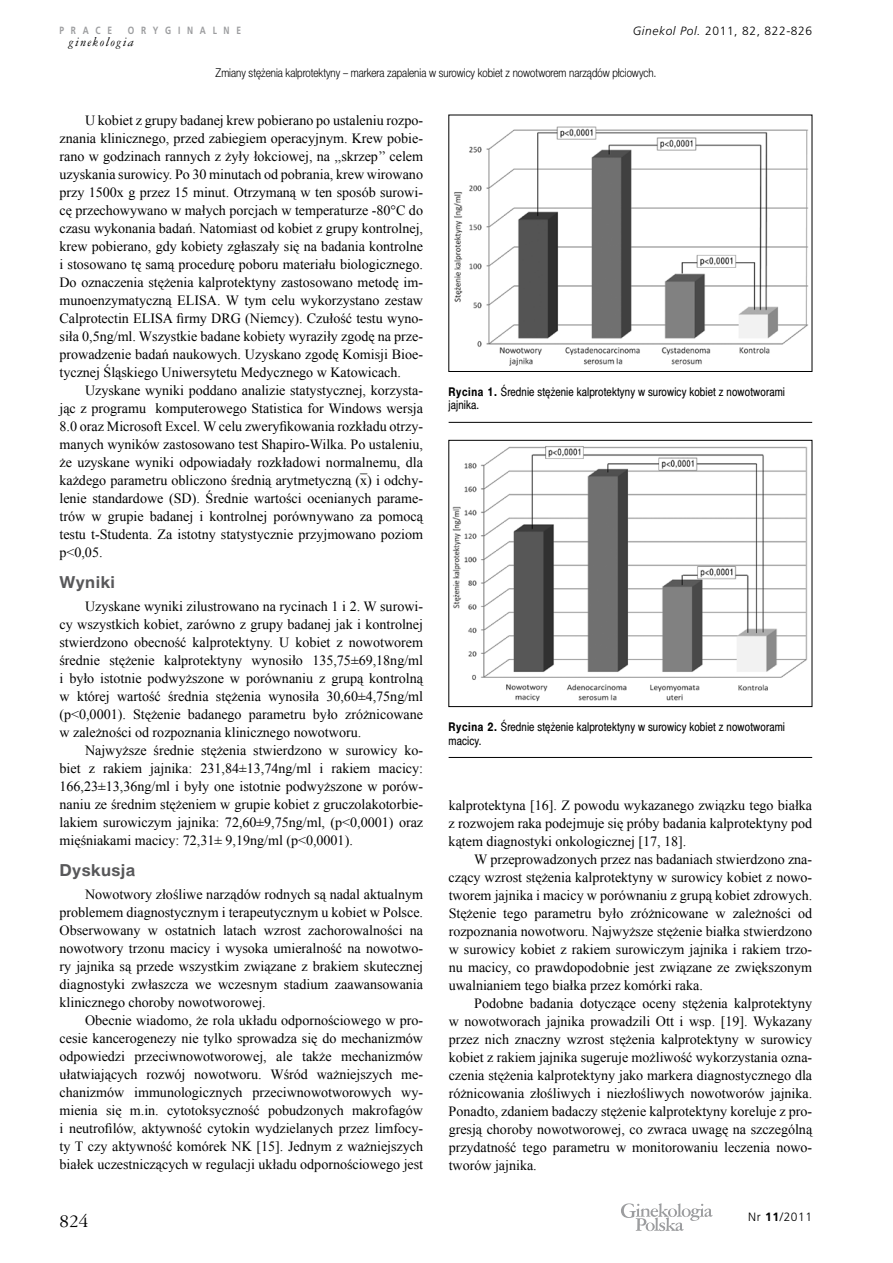
<style>
.page{position:relative;width:893px;height:1263px;background:#fff}
.page>*{position:absolute;margin:0;border:0;box-sizing:border-box;transform-origin:0 0}
.t1{font:19.5px "American Garamond PL";color:#000}
.t2{font:700 16.5px "Switzer EFN";letter-spacing:.025em;color:#58585a}
.t3{font:14.1px "Times New Roman";color:#000}
.t4{font:italic 13.5px "American Garamond PL";letter-spacing:.1em;color:#000}
.t5{font:12px/13.5px "Switzer Cnd EFN";letter-spacing:.01em;color:#000}
.t6{font:12px "Switzer Cnd EFN Light";color:#000}
.t7{font:300 12px "Pfrutiger";letter-spacing:.05em;color:#000}
.t8{font:700 10.5px "Pfrutiger";letter-spacing:.8em;color:#9c9d9f;scale:.8 1}
.s1{font-style:italic}
.s2{font-weight:700}
</style>
<div class="page">
<svg style="left:621px;top:1203px;width:92px;height:28px"></svg>
<img style="left:453px;top:126px;width:355px;height:240px">
<hr style="left:449px;top:422px;width:363px;height:1px;background:#000">
<img style="left:452px;top:446px;width:356px;height:256px">
<div style="left:449px;top:440px;width:363px;height:267px;border:1px solid #000"></div>
<hr style="left:449px;top:757px;width:363px;height:1px;background:#000">
<p class="t7" style="left:633px;top:24px;width:181px"><span class="s1">Ginekol Pol.</span> 2011, 82, 822-826</p>
<p class="t8" style="left:60px;top:24px;width:67px">PRACE</p>
<p class="t8" style="left:128px;top:24px;width:143px">ORYGINALNE</p>
<p class="t4" style="left:69px;top:34px;width:67px">ginekologia</p>
<p class="t6" style="left:216px;top:66px;width:442px">Zmiany stężenia kalprotektyny – markera zapalenia w surowicy kobiet z nowotworem narządów płciowych.</p>
<p class="t3" style="left:85px;top:110px;width:340px">U kobiet z grupy badanej krew pobierano po ustaleniu rozpo-</p>
<p class="t3" style="left:60px;top:128px;width:365px">znania klinicznego, przed zabiegiem operacyjnym. Krew pobie-</p>
<p class="t3" style="left:60px;top:146px;width:365px">rano w godzinach rannych z żyły łokciowej, na ,,skrzep’’ celem</p>
<p class="t3" style="left:60px;top:164px;width:365px">uzyskania surowicy. Po 30 minutach od pobrania, krew wirowano</p>
<p class="t3" style="left:59px;top:182px;width:365px">przy 1500x g przez 15 minut. Otrzymaną w ten sposób surowi-</p>
<p class="t3" style="left:59px;top:200px;width:365px">cę przechowywano w małych porcjach w temperaturze -80°C do</p>
<p class="t3" style="left:59px;top:218px;width:365px">czasu wykonania badań. Natomiast od kobiet z grupy kontrolnej,</p>
<p class="t3" style="left:59px;top:236px;width:365px">krew pobierano, gdy kobiety zgłaszały się na badania kontrolne</p>
<p class="t3" style="left:60px;top:254px;width:365px">i stosowano tę samą procedurę poboru materiału biologicznego.</p>
<p class="t3" style="left:60px;top:272px;width:365px">Do oznaczenia stężenia kalprotektyny zastosowano metodę im-</p>
<p class="t3" style="left:60px;top:290px;width:365px">munoenzymatyczną ELISA. W tym celu wykorzystano zestaw</p>
<p class="t3" style="left:60px;top:308px;width:365px">Calprotectin ELISA firmy DRG (Niemcy). Czułość testu wyno-</p>
<p class="t3" style="left:60px;top:326px;width:365px">siła 0,5ng/ml. Wszystkie badane kobiety wyraziły zgodę na prze-</p>
<p class="t3" style="left:60px;top:344px;width:365px">prowadzenie badań naukowych. Uzyskano zgodę Komisji Bioe-</p>
<p class="t3" style="left:60px;top:362px;width:343px">tycznej Śląskiego Uniwersytetu Medycznego w Katowicach.</p>
<p class="t3" style="left:85px;top:380px;width:340px">Uzyskane wyniki poddano analizie statystycznej, korzysta-</p>
<p class="t3" style="left:59px;top:398px;width:365px">jąc z programu komputerowego Statistica for Windows wersja</p>
<p class="t3" style="left:59px;top:416px;width:365px">8.0 oraz Microsoft Excel. W celu zweryfikowania rozkładu otrzy-</p>
<p class="t3" style="left:59px;top:434px;width:365px">manych wyników zastosowano test Shapiro-Wilka. Po ustaleniu,</p>
<p class="t3" style="left:59px;top:452px;width:365px">że uzyskane wyniki odpowiadały rozkładowi normalnemu, dla</p>
<p class="t3" style="left:59px;top:470px;width:365px">każdego parametru obliczono średnią arytmetyczną (x) i odchy-</p>
<p class="t3" style="left:59px;top:489px;width:365px">lenie standardowe (SD). Średnie wartości ocenianych parame-</p>
<p class="t3" style="left:59px;top:507px;width:365px">trów w grupie badanej i kontrolnej porównywano za pomocą</p>
<p class="t3" style="left:60px;top:525px;width:365px">testu t-Studenta. Za istotny statystycznie przyjmowano poziom</p>
<p class="t3" style="left:60px;top:543px;width:45px">p&lt;0,05.</p>
<p class="t2" style="left:60px;top:573px;width:57px">Wyniki</p>
<p class="t3" style="left:85px;top:596px;width:340px">Uzyskane wyniki zilustrowano na rycinach 1 i 2. W surowi-</p>
<p class="t3" style="left:60px;top:614px;width:365px">cy wszystkich kobiet, zarówno z grupy badanej jak i kontrolnej</p>
<p class="t3" style="left:60px;top:632px;width:365px">stwierdzono obecność kalprotektyny. U kobiet z nowotworem</p>
<p class="t3" style="left:60px;top:650px;width:365px">średnie stężenie kalprotektyny wynosiło 135,75±69,18ng/ml</p>
<p class="t3" style="left:60px;top:668px;width:365px">i było istotnie podwyższone w porównaniu z grupą kontrolną</p>
<p class="t3" style="left:60px;top:686px;width:365px">w której wartość średnia stężenia wynosiła 30,60±4,75ng/ml</p>
<p class="t3" style="left:60px;top:704px;width:365px">(p&lt;0,0001). Stężenie badanego parametru było zróżnicowane</p>
<p class="t3" style="left:60px;top:722px;width:303px">w zależności od rozpoznania klinicznego nowotworu.</p>
<p class="t3" style="left:85px;top:740px;width:340px">Najwyższe średnie stężenia stwierdzono w surowicy ko-</p>
<p class="t3" style="left:60px;top:758px;width:365px">biet z rakiem jajnika: 231,84±13,74ng/ml i rakiem macicy:</p>
<p class="t3" style="left:60px;top:776px;width:365px">166,23±13,36ng/ml i były one istotnie podwyższone w porów-</p>
<p class="t3" style="left:60px;top:794px;width:365px">naniu ze średnim stężeniem w grupie kobiet z gruczolakotorbie-</p>
<p class="t3" style="left:60px;top:812px;width:365px">lakiem surowiczym jajnika: 72,60±9,75ng/ml, (p&lt;0,0001) oraz</p>
<p class="t3" style="left:60px;top:830px;width:295px">mięśniakami macicy: 72,31± 9,19ng/ml (p&lt;0,0001).</p>
<p class="t2" style="left:60px;top:861px;width:77px">Dyskusja</p>
<p class="t3" style="left:85px;top:884px;width:340px">Nowotwory złośliwe narządów rodnych są nadal aktualnym</p>
<p class="t3" style="left:60px;top:902px;width:365px">problemem diagnostycznym i terapeutycznym u kobiet w Polsce.</p>
<p class="t3" style="left:60px;top:920px;width:365px">Obserwowany w ostatnich latach wzrost zachorowalności na</p>
<p class="t3" style="left:60px;top:938px;width:365px">nowotwory trzonu macicy i wysoka umieralność na nowotwo-</p>
<p class="t3" style="left:60px;top:956px;width:365px">ry jajnika są przede wszystkim związane z brakiem skutecznej</p>
<p class="t3" style="left:60px;top:974px;width:365px">diagnostyki zwłaszcza we wczesnym stadium zaawansowania</p>
<p class="t3" style="left:60px;top:992px;width:208px">klinicznego choroby nowotworowej.</p>
<p class="t3" style="left:85px;top:1010px;width:340px">Obecnie wiadomo, że rola układu odpornościowego w pro-</p>
<p class="t3" style="left:60px;top:1028px;width:365px">cesie kancerogenezy nie tylko sprowadza się do mechanizmów</p>
<p class="t3" style="left:60px;top:1046px;width:365px">odpowiedzi przeciwnowotworowej, ale także mechanizmów</p>
<p class="t3" style="left:60px;top:1064px;width:365px">ułatwiających rozwój nowotworu. Wśród ważniejszych me-</p>
<p class="t3" style="left:60px;top:1082px;width:365px">chanizmów immunologicznych przeciwnowotworowych wy-</p>
<p class="t3" style="left:60px;top:1100px;width:365px">mienia się m.in. cytotoksyczność pobudzonych makrofagów</p>
<p class="t3" style="left:60px;top:1118px;width:365px">i neutrofilów, aktywność cytokin wydzielanych przez limfocy-</p>
<p class="t3" style="left:60px;top:1136px;width:365px">ty T czy aktywność komórek NK [15]. Jednym z ważniejszych</p>
<p class="t3" style="left:60px;top:1154px;width:365px">białek uczestniczących w regulacji układu odpornościowego jest</p>
<p class="t1" style="left:60px;top:1209px;width:30px">824</p>
<p class="t5" style="left:449px;top:385px;width:338px"><span class="s2">Rycina 1.</span> Średnie stężenie kalprotektyny w surowicy kobiet z nowotworami jajnika.</p>
<p class="t5" style="left:449px;top:720px;width:338px"><span class="s2">Rycina 2.</span> Średnie stężenie kalprotektyny w surowicy kobiet z nowotworami macicy.</p>
<p class="t3" style="left:449px;top:795px;width:365px">kalprotektyna [16]. Z powodu wykazanego związku tego białka</p>
<p class="t3" style="left:449px;top:813px;width:365px">z rozwojem raka podejmuje się próby badania kalprotektyny pod</p>
<p class="t3" style="left:449px;top:831px;width:239px">kątem diagnostyki onkologicznej [17, 18].</p>
<p class="t3" style="left:474px;top:849px;width:340px">W przeprowadzonych przez nas badaniach stwierdzono zna-</p>
<p class="t3" style="left:449px;top:867px;width:365px">czący wzrost stężenia kalprotektyny w surowicy kobiet z nowo-</p>
<p class="t3" style="left:449px;top:885px;width:365px">tworem jajnika i macicy w porównaniu z grupą kobiet zdrowych.</p>
<p class="t3" style="left:449px;top:903px;width:365px">Stężenie tego parametru było zróżnicowane w zależności od</p>
<p class="t3" style="left:449px;top:921px;width:365px">rozpoznania nowotworu. Najwyższe stężenie białka stwierdzono</p>
<p class="t3" style="left:449px;top:939px;width:365px">w surowicy kobiet z rakiem surowiczym jajnika i rakiem trzo-</p>
<p class="t3" style="left:449px;top:957px;width:365px">nu macicy, co prawdopodobnie jest związane ze zwiększonym</p>
<p class="t3" style="left:449px;top:975px;width:256px">uwalnianiem tego białka przez komórki raka.</p>
<p class="t3" style="left:474px;top:993px;width:340px">Podobne badania dotyczące oceny stężenia kalprotektyny</p>
<p class="t3" style="left:449px;top:1011px;width:365px">w nowotworach jajnika prowadzili Ott i wsp. [19]. Wykazany</p>
<p class="t3" style="left:449px;top:1029px;width:365px">przez nich znaczny wzrost stężenia kalprotektyny w surowicy</p>
<p class="t3" style="left:449px;top:1047px;width:365px">kobiet z rakiem jajnika sugeruje możliwość wykorzystania ozna-</p>
<p class="t3" style="left:449px;top:1065px;width:365px">czenia stężenia kalprotektyny jako markera diagnostycznego dla</p>
<p class="t3" style="left:449px;top:1083px;width:365px">różnicowania złośliwych i niezłośliwych nowotworów jajnika.</p>
<p class="t3" style="left:449px;top:1101px;width:365px">Ponadto, zdaniem badaczy stężenie kalprotektyny koreluje z pro-</p>
<p class="t3" style="left:449px;top:1119px;width:365px">gresją choroby nowotworowej, co zwraca uwagę na szczególną</p>
<p class="t3" style="left:449px;top:1137px;width:365px">przydatność tego parametru w monitorowaniu leczenia nowo-</p>
<p class="t3" style="left:449px;top:1155px;width:90px">tworów jajnika.</p>
<p class="t7" style="left:748px;top:1211px;width:66px">Nr <span class="s2">11</span>/2011</p>
</div>
